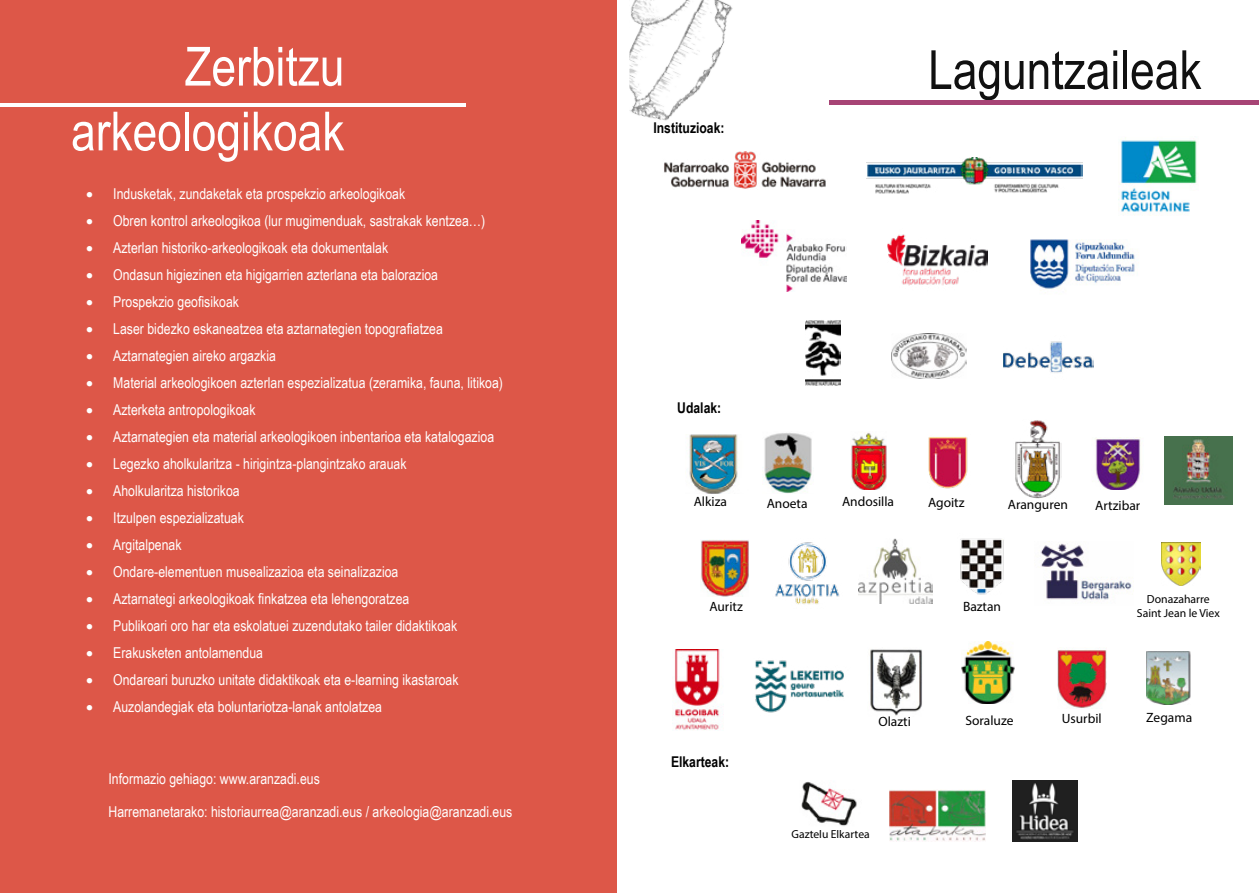
<style>
.page{position:relative;width:1259px;height:893px;background:#fff}
.page>*{position:absolute;margin:0;border:0;box-sizing:border-box;transform-origin:0 0}
.t1{font:54px/64.8px "Arial Narrow";color:#fff;text-align:right}
.t2{font:54px "Arial Narrow";color:#111}
.t3{font:15px "Arial Narrow";color:#fff}
.t4{font:700 14.85px "Arial Narrow";color:#000}
.t5{font:13.5px "Myriad Pro";color:#000}
.t6{font:11.7px/14.1px "Myriad Pro";color:#000;text-align:center}
.t7{font:11.55px "Myriad Pro";color:#000}
</style>
<div class="page">
<img style="left:629px;top:0;width:104px;height:121px">
<div style="left:0;top:0;width:617px;height:893px;background:#dd5748"></div>
<hr style="left:0;top:103px;width:465px;height:4px;background:#fff">
<hr style="left:829px;top:101px;width:430px;height:4px;background:#a74475">
<img style="left:805px;top:320px;width:35px;height:66px">
<img style="left:1003px;top:341px;width:90px;height:32px">
<img style="left:1030px;top:239px;width:105px;height:54px">
<img style="left:891px;top:333px;width:75px;height:46px">
<img style="left:664px;top:151px;width:162px;height:38px">
<img style="left:867px;top:158px;width:215px;height:36px">
<img style="left:1118px;top:137px;width:79px;height:78px">
<img style="left:888px;top:234px;width:99px;height:52px">
<img style="left:741px;top:221px;width:105px;height:70px">
<img style="left:961px;top:641px;width:54px;height:62px">
<img style="left:1057px;top:650px;width:49px;height:58px">
<img style="left:775px;top:542px;width:65px;height:63px">
<img style="left:960px;top:538px;width:44px;height:57px">
<img style="left:858px;top:538px;width:75px;height:65px">
<img style="left:1161px;top:542px;width:39px;height:44px">
<img style="left:1146px;top:651px;width:45px;height:53px">
<img style="left:870px;top:649px;width:52px;height:67px">
<img style="left:755px;top:660px;width:89px;height:53px">
<img style="left:764px;top:433px;width:48px;height:60px">
<img style="left:700px;top:539px;width:49px;height:58px">
<img style="left:1095px;top:438px;width:46px;height:52px">
<img style="left:1015px;top:420px;width:46px;height:78px">
<img style="left:689px;top:434px;width:49px;height:59px">
<img style="left:850px;top:433px;width:37px;height:56px">
<img style="left:928px;top:437px;width:40px;height:52px">
<img style="left:801px;top:781px;width:56px;height:45px">
<img style="left:1040px;top:541px;width:93px;height:59px">
<img style="left:674px;top:649px;width:46px;height:81px">
<img style="left:1164px;top:437px;width:68px;height:67px">
<img style="left:889px;top:790px;width:96px;height:51px">
<img style="left:1012px;top:781px;width:66px;height:60px">
<h1 class="t1" style="left:71px;top:32px;width:275px">Zerbitzu arkeologikoak</h1>
<h1 class="t2" style="left:928px;top:30px;width:275px">Laguntzaileak</h1>
<p class="t4" style="left:653px;top:116px;width:73px">Instituzioak:</p>
<p class="t3" style="left:86px;top:183px;width:320px">• Indusketak, zundaketak eta prospekzio arkeologikoak</p>
<p class="t3" style="left:86px;top:210px;width:400px">• Obren kontrol arkeologikoa (lur mugimenduak, sastrakak kentzea…)</p>
<p class="t3" style="left:86px;top:237px;width:303px">• Azterlan historiko-arkeologikoak eta dokumentalak</p>
<p class="t3" style="left:86px;top:264px;width:353px">• Ondasun higiezinen eta higigarrien azterlana eta balorazioa</p>
<p class="t3" style="left:86px;top:291px;width:154px">• Prospekzio geofisikoak</p>
<p class="t3" style="left:86px;top:318px;width:358px">• Laser bidezko eskaneatzea eta aztarnategien topografiatzea</p>
<p class="t3" style="left:86px;top:345px;width:191px">• Aztarnategien aireko argazkia</p>
<p class="t3" style="left:86px;top:372px;width:418px">• Material arkeologikoen azterlan espezializatua (zeramika, fauna, litikoa)</p>
<p class="t3" style="left:86px;top:399px;width:171px">• Azterketa antropologikoak</p>
<p class="t3" style="left:86px;top:426px;width:409px">• Aztarnategien eta material arkeologikoen inbentarioa eta katalogazioa</p>
<p class="t3" style="left:86px;top:453px;width:322px">• Legezko aholkularitza - hirigintza-plangintzako arauak</p>
<p class="t3" style="left:86px;top:480px;width:155px">• Aholkularitza historikoa</p>
<p class="t3" style="left:86px;top:507px;width:159px">• Itzulpen espezializatuak</p>
<p class="t3" style="left:86px;top:534px;width:97px">• Argitalpenak</p>
<p class="t3" style="left:86px;top:561px;width:314px">• Ondare-elementuen musealizazioa eta seinalizazioa</p>
<p class="t3" style="left:86px;top:588px;width:325px">• Aztarnategi arkeologikoak finkatzea eta lehengoratzea</p>
<p class="t3" style="left:86px;top:615px;width:372px">• Publikoari oro har eta eskolatuei zuzendutako tailer didaktikoak</p>
<p class="t3" style="left:86px;top:642px;width:178px">• Erakusketen antolamendua</p>
<p class="t3" style="left:86px;top:669px;width:374px">• Ondareari buruzko unitate didaktikoak eta e-learning ikastaroak</p>
<p class="t3" style="left:86px;top:696px;width:297px">• Auzolandegiak eta boluntariotza-lanak antolatzea</p>
<p class="t3" style="left:108px;top:768px;width:213px">Informazio gehiago: www.aranzadi.eus</p>
<p class="t3" style="left:108px;top:801px;width:405px">Harremanetarako: historiaurrea@aranzadi.eus / arkeologia@aranzadi.eus</p>
<p class="t4" style="left:677px;top:397px;width:45px">Udalak:</p>
<p class="t5" style="left:693px;top:493px;width:35px">Alkiza</p>
<p class="t5" style="left:842px;top:493px;width:54px">Andosilla</p>
<p class="t5" style="left:928px;top:495px;width:38px">Agoitz</p>
<p class="t5" style="left:1008px;top:496px;width:62px">Aranguren</p>
<p class="t5" style="left:1095px;top:497px;width:46px">Artzibar</p>
<p class="t5" style="left:766px;top:495px;width:42px">Anoeta</p>
<p class="t5" style="left:709px;top:598px;width:35px">Auritz</p>
<p class="t4" style="left:671px;top:750px;width:60px">Elkarteak:</p>
<p class="t5" style="left:963px;top:598px;width:40px">Baztan</p>
<p class="t6" style="left:1136px;top:591px;width:84px">Donazaharre<br>Saint Jean le Viex</p>
<p class="t5" style="left:878px;top:713px;width:34px">Olazti</p>
<p class="t5" style="left:1146px;top:709px;width:47px">Zegama</p>
<p class="t5" style="left:965px;top:712px;width:50px">Soraluze</p>
<p class="t5" style="left:1061px;top:710px;width:41px">Usurbil</p>
<p class="t7" style="left:791px;top:827px;width:80px">Gaztelu Elkartea</p>
</div>
